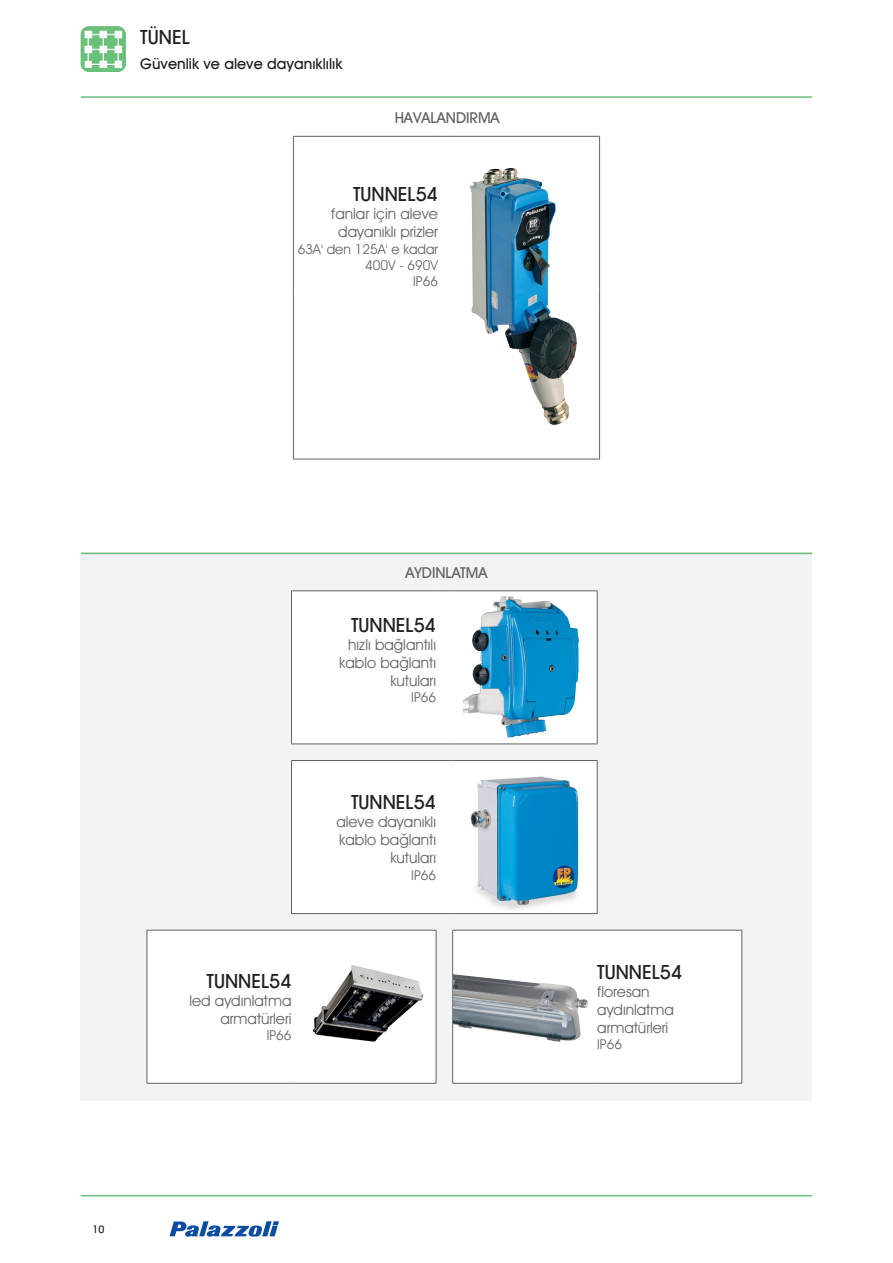
<style>
.page{position:relative;width:893px;height:1263px;background:#fff}
.page>*{position:absolute;margin:0;border:0;box-sizing:border-box;transform-origin:0 0}
.t1{font:500 19.5px "Avant Garde IT Cby BT";color:#231f20}
.t2{font:15px/18px "Avant Garde IT Cby BT";color:#636366;text-align:right}
.t3{font:500 15px "Avant Garde IT Cby BT";color:#231f20}
.t4{font:500 15px "Avant Garde IT Cby BT";color:#636366}
.t5{font:13.5px/16.2px "Avant Garde IT Cby BT";color:#636366;text-align:right}
.t6{font:500 10.5px "Avant Garde IT Cby BT";color:#231f20}
</style>
<div class="page">
<hr style="left:81px;top:96px;width:731px;height:2px;background:#68c079">
<div style="left:81px;top:26px;width:45px;height:46px;background:#68c079;border-radius:8px"></div>
<hr style="left:88px;top:34px;width:30px;height:1px;background:#fff">
<hr style="left:88px;top:49px;width:30px;height:1px;background:#fff">
<hr style="left:88px;top:64px;width:30px;height:1px;background:#fff">
<svg style="left:84px;top:30px;width:9px;height:38px"></svg>
<svg style="left:99px;top:30px;width:9px;height:39px"></svg>
<svg style="left:114px;top:30px;width:9px;height:39px"></svg>
<svg style="left:170px;top:1221px;width:109px;height:16px"></svg>
<hr style="left:81px;top:1195px;width:731px;height:1px;background:#68c079">
<div style="left:81px;top:553px;width:731px;height:548px;background:#f2f3f4"></div>
<img style="left:470px;top:168px;width:100px;height:257px">
<hr style="left:81px;top:553px;width:731px;height:1px;background:#68c079">
<svg style="left:147px;top:591px;width:595px;height:492px;fill:#fff"></svg>
<hr style="left:147px;top:930px;width:144px;height:1px;background:#636366">
<hr style="left:147px;top:930px;width:1px;height:153px;background:#636366">
<hr style="left:291px;top:930px;width:145px;height:1px;background:#636366">
<hr style="left:436px;top:930px;width:1px;height:153px;background:#636366">
<hr style="left:452px;top:930px;width:145px;height:1px;background:#636366">
<hr style="left:452px;top:930px;width:1px;height:153px;background:#636366">
<hr style="left:597px;top:930px;width:145px;height:1px;background:#636366">
<hr style="left:742px;top:930px;width:1px;height:153px;background:#636366">
<hr style="left:147px;top:1083px;width:144px;height:1px;background:#636366">
<hr style="left:291px;top:1083px;width:145px;height:1px;background:#636366">
<hr style="left:452px;top:1083px;width:145px;height:1px;background:#636366">
<hr style="left:597px;top:1083px;width:145px;height:1px;background:#636366">
<hr style="left:291px;top:590px;width:145px;height:1px;background:#636366">
<hr style="left:291px;top:591px;width:1px;height:153px;background:#636366">
<svg style="left:436px;top:590px;width:17px;height:1px"></svg>
<hr style="left:453px;top:590px;width:144px;height:1px;background:#636366">
<hr style="left:597px;top:591px;width:1px;height:153px;background:#636366">
<hr style="left:291px;top:744px;width:145px;height:1px;background:#636366">
<svg style="left:436px;top:744px;width:17px;height:1px"></svg>
<hr style="left:453px;top:744px;width:144px;height:1px;background:#636366">
<hr style="left:291px;top:760px;width:145px;height:1px;background:#636366">
<hr style="left:291px;top:761px;width:1px;height:152px;background:#636366">
<svg style="left:436px;top:760px;width:17px;height:1px"></svg>
<hr style="left:453px;top:760px;width:144px;height:1px;background:#636366">
<hr style="left:597px;top:761px;width:1px;height:152px;background:#636366">
<hr style="left:291px;top:913px;width:145px;height:1px;background:#636366">
<svg style="left:436px;top:913px;width:17px;height:1px"></svg>
<hr style="left:453px;top:913px;width:144px;height:1px;background:#636366">
<hr style="left:293px;top:136px;width:145px;height:1px;background:#636366">
<hr style="left:293px;top:137px;width:1px;height:152px;background:#636366">
<svg style="left:438px;top:136px;width:17px;height:1px"></svg>
<hr style="left:455px;top:136px;width:145px;height:1px;background:#636366">
<hr style="left:599px;top:137px;width:1px;height:152px;background:#636366">
<svg style="left:293px;top:289px;width:1px;height:17px"></svg>
<svg style="left:599px;top:289px;width:1px;height:17px"></svg>
<hr style="left:293px;top:306px;width:1px;height:153px;background:#636366">
<hr style="left:599px;top:306px;width:1px;height:153px;background:#636366">
<hr style="left:293px;top:459px;width:145px;height:1px;background:#636366">
<svg style="left:438px;top:459px;width:17px;height:1px"></svg>
<hr style="left:455px;top:459px;width:145px;height:1px;background:#636366">
<img style="left:463px;top:596px;width:41px;height:129px">
<img style="left:456px;top:764px;width:139px;height:147px">
<img style="left:453px;top:974px;width:135px;height:68px">
<img style="left:313px;top:965px;width:111px;height:77px">
<h1 class="t1" style="left:140px;top:25px;width:51px">TÜNEL</h1>
<p class="t3" style="left:140px;top:54px;width:204px">Güvenlik ve aleve dayanıklılık</p>
<p class="t4" style="left:395px;top:108px;width:107px">HAVALANDIRMA</p>
<h1 class="t1" style="left:353px;top:183px;width:87px">TUNNEL54</h1>
<p class="t2" style="left:331px;top:205px;width:108px;text-align:center">fanlar için aleve dayanıklı prizler</p>
<p class="t5" style="left:298px;top:241px;width:142px">63A' den 125A' e kadar<br>400V - 690V<br>IP66</p>
<p class="t6" style="left:93px;top:1222px;width:14px">10</p>
<h1 class="t1" style="left:207px;top:969px;width:87px">TUNNEL54</h1>
<p class="t2" style="left:189px;top:991px;width:104px">led aydınlatma armatürleri</p>
<p class="t5" style="left:267px;top:1027px;width:26px">IP66</p>
<p class="t4" style="left:405px;top:563px;width:84px">AYDINLATMA</p>
<h1 class="t1" style="left:351px;top:613px;width:87px">TUNNEL54</h1>
<p class="t2" style="left:339px;top:635px;width:98px">hızlı bağlantılı kablo bağlantı kutuları</p>
<p class="t5" style="left:411px;top:689px;width:26px">IP66</p>
<h1 class="t1" style="left:351px;top:790px;width:87px">TUNNEL54</h1>
<p class="t2" style="left:336px;top:813px;width:101px">aleve dayanıklı kablo bağlantı kutuları</p>
<p class="t5" style="left:411px;top:866px;width:26px">IP66</p>
<h1 class="t1" style="left:597px;top:960px;width:87px">TUNNEL54</h1>
<p class="t2" style="left:597px;top:982px;width:78px;text-align:left">floresan aydınlatma armatürleri</p>
<p class="t5" style="left:597px;top:1036px;width:26px">IP66</p>
</div>
